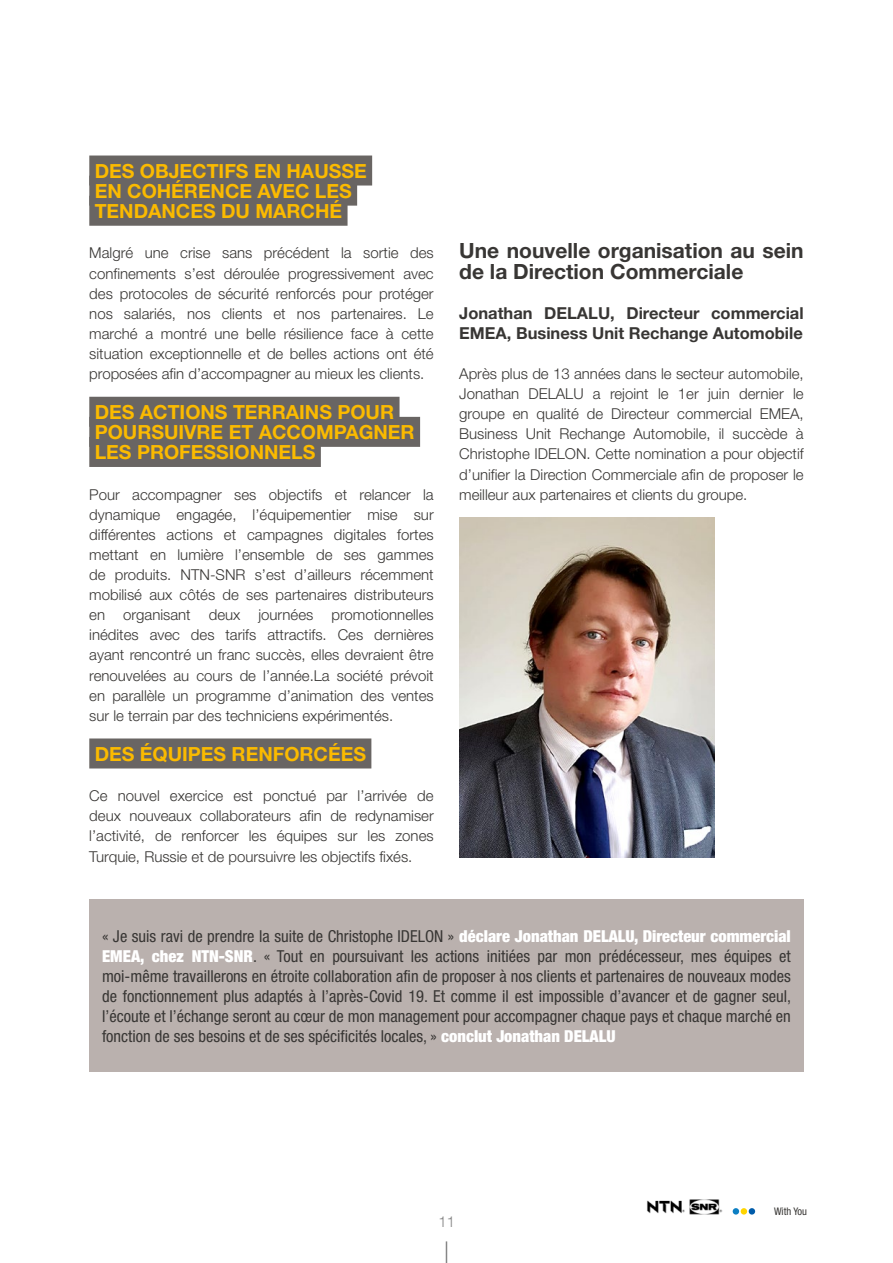
<style>
.page{position:relative;width:893px;height:1263px;background:#fff}
.page>*{position:absolute;margin:0;border:0;box-sizing:border-box;transform-origin:0 0}
.t1{font:700 21px/20.1px "Helvetica Neue";color:#383634}
.t2{font:700 19.5px/20.1px "Helvetica Neue";color:#fbba00}
.t3{font:condensed 16.5px/20.1px "Helvetica Neue";color:#383634;text-align:justify}
.t4{font:700 16.5px/20.1px "Helvetica Neue LT Std";color:#383634}
.t5{font:300 15px/20.1px "Helvetica Neue";color:#383634;text-align:justify}
.t6{font:300 15px "Helvetica";color:#878787}
.t7{font:condensed 10.5px "Helvetica Neue";color:#383634}
.s1{font-weight:900;color:#fff}
</style>
<div class="page">
<svg style="left:446px;top:1241px;width:1px;height:22px"></svg>
<svg style="left:733px;top:1208px;width:22px;height:6px"></svg>
<img style="left:647px;top:1199px;width:75px;height:16px">
<div style="left:89px;top:899px;width:715px;height:173px;background:#bab1ae"></div>
<div style="left:89px;top:156px;width:283px;height:30px;background:#696563"></div>
<div style="left:89px;top:176px;width:268px;height:30px;background:#696563"></div>
<div style="left:89px;top:196px;width:259px;height:30px;background:#696563"></div>
<div style="left:89px;top:397px;width:311px;height:30px;background:#696563"></div>
<div style="left:89px;top:417px;width:331px;height:30px;background:#696563"></div>
<div style="left:89px;top:437px;width:232px;height:30px;background:#696563"></div>
<div style="left:89px;top:738px;width:282px;height:30px;background:#696563"></div>
<img style="left:459px;top:517px;width:256px;height:341px">
<h2 class="t2" style="left:95px;top:161px;width:274px">DES OBJECTIFS EN HAUSSE<br>EN COHÉRENCE AVEC LES<br>TENDANCES DU MARCHÉ</h2>
<p class="t5" style="left:89px;top:243px;width:346px">Malgré une crise sans précédent la sortie des confinements s’est déroulée progressivement avec des protocoles de sécurité renforcés pour protéger nos salariés, nos clients et nos partenaires. Le marché a montré une belle résilience face à cette situation exceptionnelle et de belles actions ont été proposées afin d’accompagner au mieux les clients.</p>
<h2 class="t2" style="left:95px;top:402px;width:321px">DES ACTIONS TERRAINS POUR<br>POURSUIVRE ET ACCOMPAGNER<br>LES PROFESSIONNELS</h2>
<p class="t5" style="left:89px;top:484px;width:346px">Pour accompagner ses objectifs et relancer la dynamique engagée, l’équipementier mise sur différentes actions et campagnes digitales fortes mettant en lumière l’ensemble de ses gammes de produits. NTN-SNR s’est d’ailleurs récemment mobilisé aux côtés de ses partenaires distributeurs en organisant deux journées promotionnelles inédites avec des tarifs attractifs. Ces dernières ayant rencontré un franc succès, elles devraient être renouvelées au cours de l’année.La société prévoit en parallèle un programme d’animation des ventes sur le terrain par des techniciens expérimentés.</p>
<h2 class="t2" style="left:95px;top:743px;width:273px">DES ÉQUIPES RENFORCÉES</h2>
<p class="t5" style="left:89px;top:785px;width:346px">Ce nouvel exercice est ponctué par l’arrivée de deux nouveaux collaborateurs afin de redynamiser l’activité, de renforcer les équipes sur les zones Turquie, Russie et de poursuivre les objectifs fixés.</p>
<h1 class="t1" style="left:459px;top:240px;width:346px">Une nouvelle organisation au sein de la Direction Commerciale</h1>
<p class="t4" style="left:459px;top:302px;width:346px">Jonathan DELALU, Directeur commercial<br>EMEA, Business Unit Rechange Automobile</p>
<p class="t5" style="left:459px;top:363px;width:346px">Après plus de 13 années dans le secteur automobile, Jonathan DELALU a rejoint le 1er juin dernier le groupe en qualité de Directeur commercial EMEA, Business Unit Rechange Automobile, il succède à Christophe IDELON. Cette nomination a pour objectif d’unifier la Direction Commerciale afin de proposer le meilleur aux partenaires et clients du groupe.</p>
<p class="t3" style="left:102px;top:926px;width:690px">« Je suis ravi de prendre la suite de Christophe IDELON » <span class="s1">déclare Jonathan DELALU, Directeur commercial EMEA, chez NTN-SNR</span>. « Tout en poursuivant les actions initiées par mon prédécesseur, mes équipes et moi-même travaillerons en étroite collaboration afin de proposer à nos clients et partenaires de nouveaux modes de fonctionnement plus adaptés à l’après-Covid 19. Et comme il est impossible d’avancer et de gagner seul, l’écoute et l’échange seront au cœur de mon management pour accompagner chaque pays et chaque marché en fonction de ses besoins et de ses spécificités locales, » <span class="s1">conclut Jonathan DELALU</span></p>
<p class="t6" style="left:438px;top:1208px;width:18px">11</p>
<p class="t7" style="left:774px;top:1205px;width:35px">With You</p>
</div>
